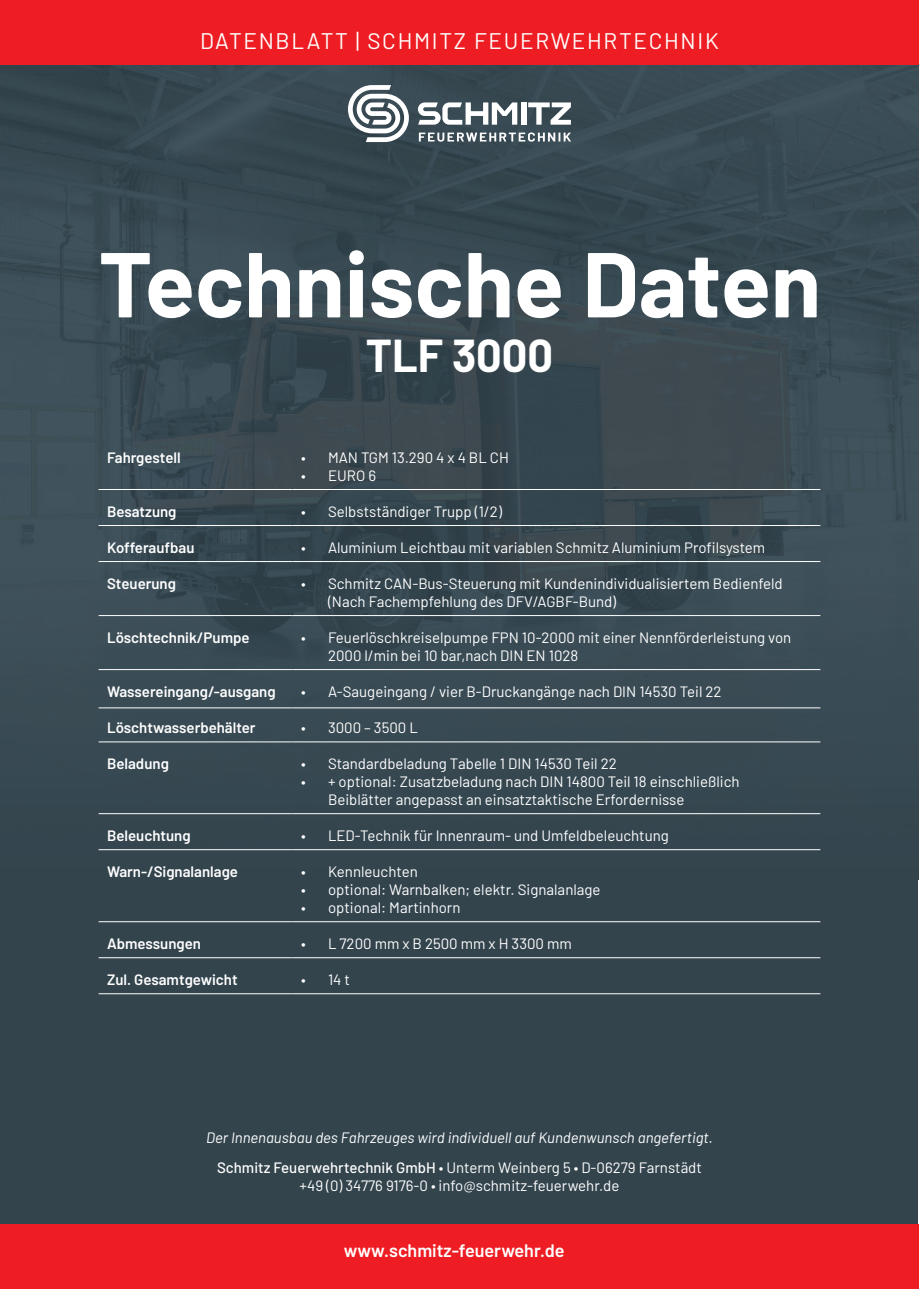
<style>
.page{position:relative;width:919px;height:1289px;background:#fff}
.page>*{position:absolute;margin:0;border:0;box-sizing:border-box;transform-origin:0 0}
.t1{font:700 91.8px "Barlow";color:#fff}
.t2{font:700 45px "Barlow";color:#fff}
.t3{font:22.5px "Barlow";letter-spacing:.075em;color:#fff}
.t4{font:600 18px "Barlow";color:#fff}
.t5{font:15px/18px "Barlow";color:#fff}
.t6{font:600 15px "Barlow";color:#fff}
.t7{font:italic 15px/29.8px "Barlow";color:#fff;text-align:center}
.s1{font-weight:500;font-style:normal}
.s2{font-style:normal}
</style>
<div class="page">
<div style="left:1px;top:1px;width:917px;height:1271px;background:#33444d"></div>
<img style="left:0;top:7px;width:919px;height:872px">
<div style="left:0;top:0;width:918px;height:64px;background:#ee1d23"></div>
<div style="left:0;top:1224px;width:918px;height:64px;background:#ee1d23"></div>
<svg style="left:419px;top:132px;width:152px;height:10px"></svg>
<svg style="left:348px;top:85px;width:61px;height:57px"></svg>
<div style="left:520px;top:102px;width:6px;height:23px;background:#fff"></div>
<svg style="left:528px;top:102px;width:43px;height:23px"></svg>
<svg style="left:418px;top:102px;width:99px;height:23px"></svg>
<hr style="left:99px;top:489px;width:193px;height:1px;background:#fff">
<hr style="left:292px;top:489px;width:528px;height:1px;background:#fff">
<hr style="left:99px;top:525px;width:193px;height:1px;background:#fff">
<hr style="left:292px;top:525px;width:528px;height:1px;background:#fff">
<hr style="left:99px;top:561px;width:193px;height:1px;background:#fff">
<hr style="left:292px;top:561px;width:528px;height:1px;background:#fff">
<hr style="left:99px;top:615px;width:193px;height:1px;background:#fff">
<hr style="left:292px;top:615px;width:528px;height:1px;background:#fff">
<hr style="left:99px;top:669px;width:193px;height:1px;background:#fff">
<hr style="left:292px;top:669px;width:528px;height:1px;background:#fff">
<hr style="left:99px;top:707px;width:193px;height:1px;background:#fff">
<hr style="left:292px;top:707px;width:528px;height:1px;background:#fff">
<hr style="left:99px;top:741px;width:193px;height:1px;background:#fff">
<hr style="left:292px;top:741px;width:528px;height:1px;background:#fff">
<hr style="left:99px;top:813px;width:193px;height:1px;background:#fff">
<hr style="left:292px;top:813px;width:528px;height:1px;background:#fff">
<hr style="left:99px;top:849px;width:193px;height:1px;background:#fff">
<hr style="left:292px;top:849px;width:528px;height:1px;background:#fff">
<hr style="left:99px;top:921px;width:193px;height:1px;background:#fff">
<hr style="left:292px;top:921px;width:528px;height:1px;background:#fff">
<hr style="left:99px;top:957px;width:193px;height:1px;background:#fff">
<hr style="left:292px;top:957px;width:528px;height:1px;background:#fff">
<hr style="left:99px;top:993px;width:193px;height:1px;background:#fff">
<hr style="left:292px;top:993px;width:528px;height:1px;background:#fff">
<h3 class="t3" style="left:200px;top:25px;width:520px">DATENBLATT | SCHMITZ FEUERWEHRTECHNIK</h3>
<h1 class="t1" style="left:99px;top:216px;width:724px">Technische Daten</h1>
<h2 class="t2" style="left:365px;top:322px;width:189px">TLF 3000</h2>
<p class="t6" style="left:107px;top:446px;width:75px">Fahrgestell</p>
<p class="t5" style="left:301px;top:447px;width:209px">• MAN TGM 13.290 4 x 4 BL CH</p>
<p class="t5" style="left:301px;top:465px;width:77px">• EURO 6</p>
<p class="t6" style="left:107px;top:500px;width:71px">Besatzung</p>
<p class="t5" style="left:301px;top:501px;width:202px">• Selbstständiger Trupp (1/2)</p>
<p class="t6" style="left:107px;top:536px;width:89px">Kofferaufbau</p>
<p class="t5" style="left:301px;top:537px;width:466px">• Aluminium Leichtbau mit variablen Schmitz Aluminium Profilsystem</p>
<p class="t6" style="left:107px;top:572px;width:70px">Steuerung</p>
<p class="t5" style="left:328px;top:573px;width:456px;text-indent:-27px">• Schmitz CAN-Bus-Steuerung mit Kundenindividualisiertem Bedienfeld (Nach Fachempfehlung des DFV/AGBF-Bund)</p>
<p class="t6" style="left:107px;top:626px;width:144px">Löschtechnik/Pumpe</p>
<p class="t5" style="left:328px;top:627px;width:465px;text-indent:-27px">• Feuerlöschkreiselpumpe FPN 10-2000 mit einer Nennförderleistung von<br>2000 l/min bei 10 bar,nach DIN EN 1028</p>
<p class="t6" style="left:107px;top:680px;width:170px">Wassereingang/-ausgang</p>
<p class="t5" style="left:301px;top:681px;width:422px">• A-Saugeingang / vier B-Druckangänge nach DIN 14530 Teil 22</p>
<p class="t6" style="left:107px;top:716px;width:150px">Löschtwasserbehälter</p>
<p class="t5" style="left:301px;top:717px;width:118px">• 3000 – 3500 L</p>
<p class="t6" style="left:107px;top:752px;width:63px">Beladung</p>
<p class="t5" style="left:301px;top:753px;width:317px">• Standardbeladung Tabelle 1 DIN 14530 Teil 22</p>
<p class="t5" style="left:328px;top:771px;width:413px;text-indent:-27px">• + optional: Zusatzbeladung nach DIN 14800 Teil 18 einschließlich<br>Beiblätter angepasst an einsatztaktische Erfordernisse</p>
<p class="t6" style="left:107px;top:824px;width:85px">Beleuchtung</p>
<p class="t5" style="left:301px;top:825px;width:369px">• LED-Technik für Innenraum- und Umfeldbeleuchtung</p>
<p class="t6" style="left:107px;top:860px;width:132px">Warn-/Signalanlage</p>
<p class="t5" style="left:301px;top:861px;width:118px">• Kennleuchten</p>
<p class="t5" style="left:301px;top:879px;width:301px">• optional: Warnbalken; elektr. Signalanlage</p>
<p class="t5" style="left:301px;top:897px;width:161px">• optional: Martinhorn</p>
<p class="t6" style="left:107px;top:932px;width:95px">Abmessungen</p>
<p class="t5" style="left:301px;top:933px;width:272px">• L 7200 mm x B 2500 mm x H 3300 mm</p>
<p class="t6" style="left:107px;top:968px;width:132px">Zul. Gesamtgewicht</p>
<p class="t5" style="left:301px;top:969px;width:50px">• 14 t</p>
<p class="t7" style="left:206px;top:1121px;width:508px">Der Innenausbau des Fahrzeuges wird individuell auf Kundenwunsch angefertigt.<br><span class="s1">Schmitz Feuerwehrtechnik GmbH</span> <span class="s2">• Unterm Weinberg 5 • D-06279 Farnstädt</span></p>
<p class="t5" style="left:299px;top:1175px;width:321px">+49 (0) 34776 9176-0 • info@schmitz-feuerwehr.de</p>
<p class="t4" style="left:344px;top:1236px;width:222px">www.schmitz-feuerwehr.de</p>
</div>
